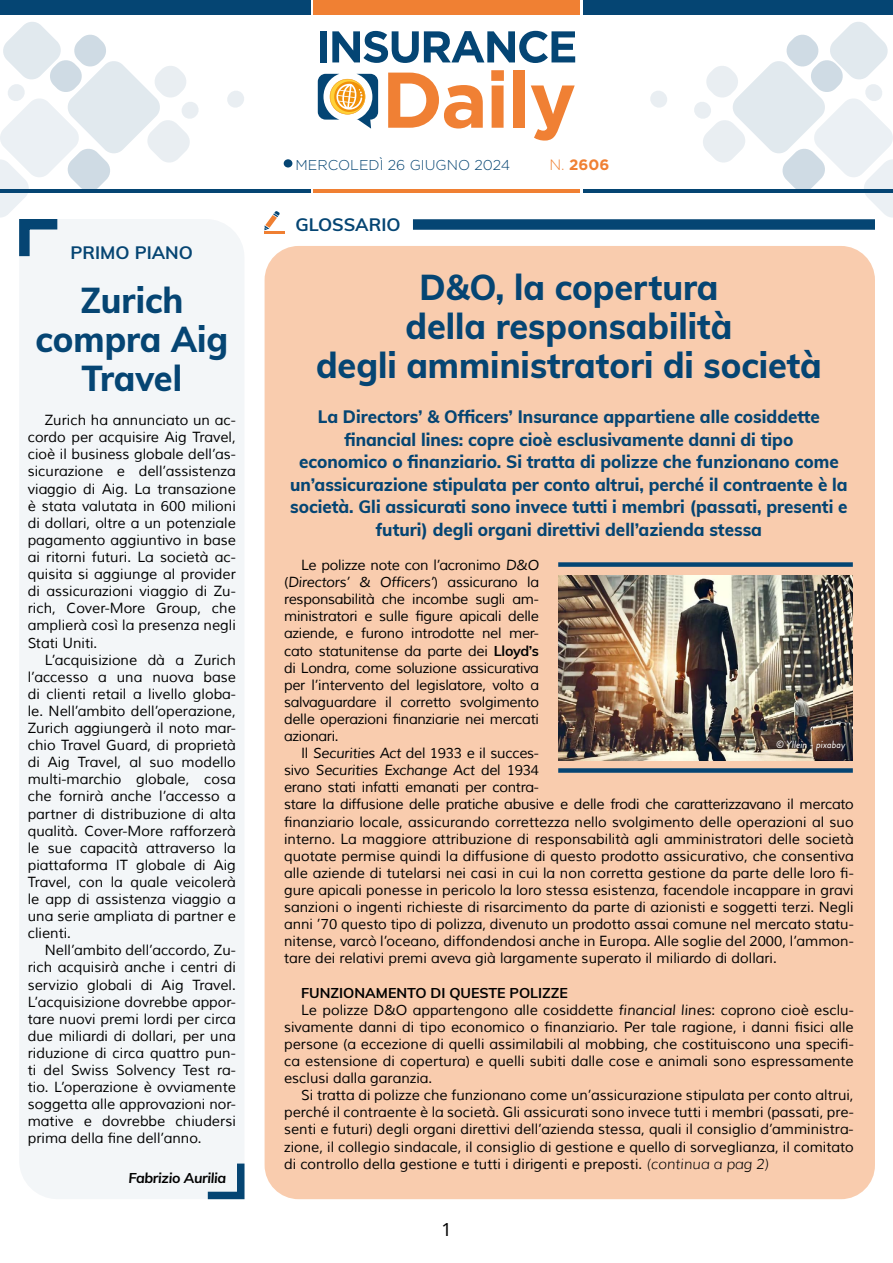
<style>
.page{position:relative;width:893px;height:1263px;background:#fff}
.page>*{position:absolute;margin:0;border:0;box-sizing:border-box;transform-origin:0 0}
.t1{font:800 36px/39px "Muli";color:#054573;text-align:center;scale:.95 1}
.t2{font:800 18px/22.5px "Muli";color:#054573;text-align:center;scale:.95 1}
.t3{font:700 18px "Muli";color:#054573}
.t4{font:18px "Noto Sans";color:#000}
.t5{font:700 15px "Gotham";color:#f08033}
.t6{font:14.25px/17.1px "Muli";color:#000;text-align:justify}
.t7{font:700 14.25px "Muli";color:#000}
.t8{font:300 14.25px "Gotham";color:#054573}
.t9{font:italic 700 14.25px "Muli";letter-spacing:-.025em;color:#000}
.t10{font:italic 10.5px "Brandon Grotesque";color:#fff}
.s1{font-weight:300}
.s2{font-style:italic}
.s3{font-weight:700}
.s4{font-weight:300;font-style:italic}
</style>
<div class="page">
<div style="left:0;top:0;width:310px;height:15px;background:#054573"></div>
<div style="left:313px;top:0;width:266px;height:15px;background:#f08033"></div>
<hr style="left:0;top:189px;width:310px;height:3px;background:#054573">
<hr style="left:313px;top:189px;width:266px;height:3px;background:#f08033">
<div style="left:284px;top:159px;width:8px;height:8px;background:#054573;border-radius:50%"></div>
<svg style="left:650px;top:91px;width:17px;height:17px"></svg>
<svg style="left:227px;top:91px;width:17px;height:17px"></svg>
<svg style="left:693px;top:22px;width:200px;height:196px"></svg>
<hr style="left:583px;top:189px;width:310px;height:3px;background:#054573">
<div style="left:583px;top:0;width:310px;height:15px;background:#054573"></div>
<svg style="left:318px;top:74px;width:60px;height:55px"></svg>
<svg style="left:388px;top:73px;width:95px;height:56px"></svg>
<svg style="left:491px;top:70px;width:13px;height:58px"></svg>
<div style="left:513px;top:70px;width:12px;height:58px;background:#f08034"></div>
<svg style="left:531px;top:85px;width:44px;height:56px"></svg>
<div style="left:320px;top:31px;width:6px;height:31px;background:#044574"></div>
<svg style="left:332px;top:31px;width:243px;height:32px"></svg>
<div style="left:20px;top:219px;width:224px;height:980px;background:#f3f6f8"></div>
<svg style="left:0;top:22px;width:199px;height:245px"></svg>
<svg style="left:200px;top:1156px;width:45px;height:44px"></svg>
<div style="left:265px;top:246px;width:610px;height:953px;background:#f9ccae;border-radius:34px"></div>
<svg style="left:264px;top:211px;width:16px;height:19px"></svg>
<hr style="left:264px;top:232px;width:21px;height:2px;background:#ef7f32">
<div style="left:413px;top:219px;width:462px;height:11px;background:#054573"></div>
<div style="left:558px;top:562px;width:295px;height:5px;background:#054573"></div>
<div style="left:558px;top:768px;width:295px;height:5px;background:#054573"></div>
<img style="left:558px;top:575px;width:295px;height:185px">
<p class="t3" style="left:71px;top:240px;width:124px">PRIMO PIANO</p>
<h1 class="t1" style="left:35px;top:279px;width:204px">Zurich compra Aig<br>Travel</h1>
<p class="t6" style="left:28px;top:412px;width:210px;text-indent:17px">Zurich ha annunciato un ac&shy;cordo per acquisire Aig Travel, cioè il business globale dell’as&shy;sicurazione e dell’assistenza viaggio di Aig. La transazione è stata valutata in 600 milioni di dollari, oltre a un potenziale pagamento aggiuntivo in base ai ritorni futuri. La società ac&shy;quisita si aggiunge al provider di assicurazioni viaggio di Zu&shy;rich, Cover-More Group, che amplierà così la presenza negli Stati Uniti.</p>
<p class="t6" style="left:28px;top:651px;width:210px;text-indent:17px">L’acquisizione dà a Zurich l’accesso a una nuova base di clienti retail a livello globa&shy;le. Nell’ambito dell’operazione, Zurich aggiungerà il noto mar&shy;chio Travel Guard, di proprietà di Aig Travel, al suo modello multi-marchio globale, cosa che fornirà anche l’accesso a partner di distribuzione di alta qualità. Cover-More rafforzerà le sue capacità attraverso la piattaforma IT globale di Aig Travel, con la quale veicolerà le app di assistenza viaggio a una serie ampliata di partner e clienti.</p>
<p class="t6" style="left:28px;top:942px;width:210px;text-indent:17px">Nell’ambito dell’accordo, Zu&shy;rich acquisirà anche i centri di servizio globali di Aig Travel.<br>L’acquisizione dovrebbe appor&shy;tare nuovi premi lordi per circa due miliardi di dollari, per una riduzione di circa quattro pun&shy;ti del Swiss Solvency Test ra&shy;tio. L’operazione è ovviamente soggetta alle approvazioni nor&shy;mative e dovrebbe chiudersi prima della fine dell’anno.</p>
<p class="t9" style="left:128px;top:1167px;width:99px">Fabrizio Aurilia</p>
<p class="t8" style="left:296px;top:157px;width:216px">MERCOLEDÌ 26 GIUGNO 2024</p>
<p class="t5" style="left:549px;top:156px;width:61px"><span class="s1">N.</span> 2606</p>
<p class="t3" style="left:295px;top:211px;width:107px">GLOSSARIO</p>
<h1 class="t1" style="left:316px;top:266px;width:534px">D&amp;O, la copertura<br>della responsabilità<br>degli amministratori di società</h1>
<p class="t2" style="left:290px;top:405px;width:588px">La Directors’ &amp; Officers’ Insurance appartiene alle cosiddette financial lines: copre cioè esclusivamente danni di tipo<br>economico o finanziario. Si tratta di polizze che funzionano come un’assicurazione stipulata per conto altrui, perché il contraente è la società. Gli assicurati sono invece tutti i membri (passati, presenti e futuri) degli organi direttivi dell’azienda stessa</p>
<p class="t6" style="left:284px;top:557px;width:256px;text-indent:17px">Le polizze note con l’acronimo <span class="s2">D&amp;O </span>(<span class="s2">Directors’ &amp; Officers’</span>) assicurano la responsabilità che incombe sugli am&shy;ministratori e sulle figure apicali delle aziende, e furono introdotte nel mer&shy;cato statunitense da parte dei <span class="s3">Lloyd’s </span>di Londra, come soluzione assicurativa per l’intervento del legislatore, volto a salvaguardare il corretto svolgimento delle operazioni finanziarie nei mercati azionari.</p>
<p class="t6" style="left:284px;top:745px;width:571px;text-align:left;text-indent:17px">Il <span class="s2">Securities Act</span> del 1933 e il succes-<br>sivo <span class="s2">Securities Exchange Act</span> del 1934<br>erano stati infatti emanati per contra-<br>stare la diffusione delle pratiche abusive e delle frodi che caratterizzavano il mercato finanziario locale, assicurando correttezza nello svolgimento delle operazioni al suo interno. La maggiore attribuzione di responsabilità agli amministratori delle società quotate permise quindi la diffusione di questo prodotto assicurativo, che consentiva alle aziende di tutelarsi nei casi in cui la non corretta gestione da parte delle loro fi&shy;gure apicali ponesse in pericolo la loro stessa esistenza, facendole incappare in gravi sanzioni o ingenti richieste di risarcimento da parte di azionisti e soggetti terzi. Negli anni ’70 questo tipo di polizza, divenuto un prodotto assai comune nel mercato statu&shy;nitense, varcò l’oceano, diffondendosi anche in Europa. Alle soglie del 2000, l’ammon&shy;tare dei relativi premi aveva già largamente superato il miliardo di dollari.</p>
<p class="t7" style="left:301px;top:982px;width:268px">FUNZIONAMENTO DI QUESTE POLIZZE</p>
<p class="t6" style="left:301px;top:1001px;width:554px">Le polizze D&amp;O appartengono alle cosiddette <span class="s2">financial lines</span>: coprono cioè esclu-</p>
<p class="t6" style="left:284px;top:1018px;width:571px">sivamente danni di tipo economico o finanziario. Per tale ragione, i danni fisici alle</p>
<p class="t6" style="left:284px;top:1036px;width:571px">persone (a eccezione di quelli assimilabili al mobbing, che costituiscono una specifi-</p>
<p class="t6" style="left:284px;top:1053px;width:571px">ca estensione di copertura) e quelli subiti dalle cose e animali sono espressamente</p>
<p class="t6" style="left:284px;top:1070px;width:150px">esclusi dalla garanzia.</p>
<p class="t6" style="left:301px;top:1087px;width:554px">Si tratta di polizze che funzionano come un’assicurazione stipulata per conto altrui,</p>
<p class="t6" style="left:284px;top:1104px;width:571px">perché il contraente è la società. Gli assicurati sono invece tutti i membri (passati, pre-</p>
<p class="t6" style="left:284px;top:1121px;width:571px">senti e futuri) degli organi direttivi dell’azienda stessa, quali il consiglio d’amministra-</p>
<p class="t6" style="left:284px;top:1138px;width:571px">zione, il collegio sindacale, il consiglio di gestione e quello di sorveglianza, il comitato</p>
<p class="t6" style="left:284px;top:1155px;width:486px">di controllo della gestione e tutti i dirigenti e preposti. <span class="s4">(continua a pag 2)</span></p>
<p class="t10" style="left:776px;top:737px;width:71px">© Yllein - pixabay</p>
<p class="t4" style="left:441px;top:1217px;width:12px">1</p>
</div>
